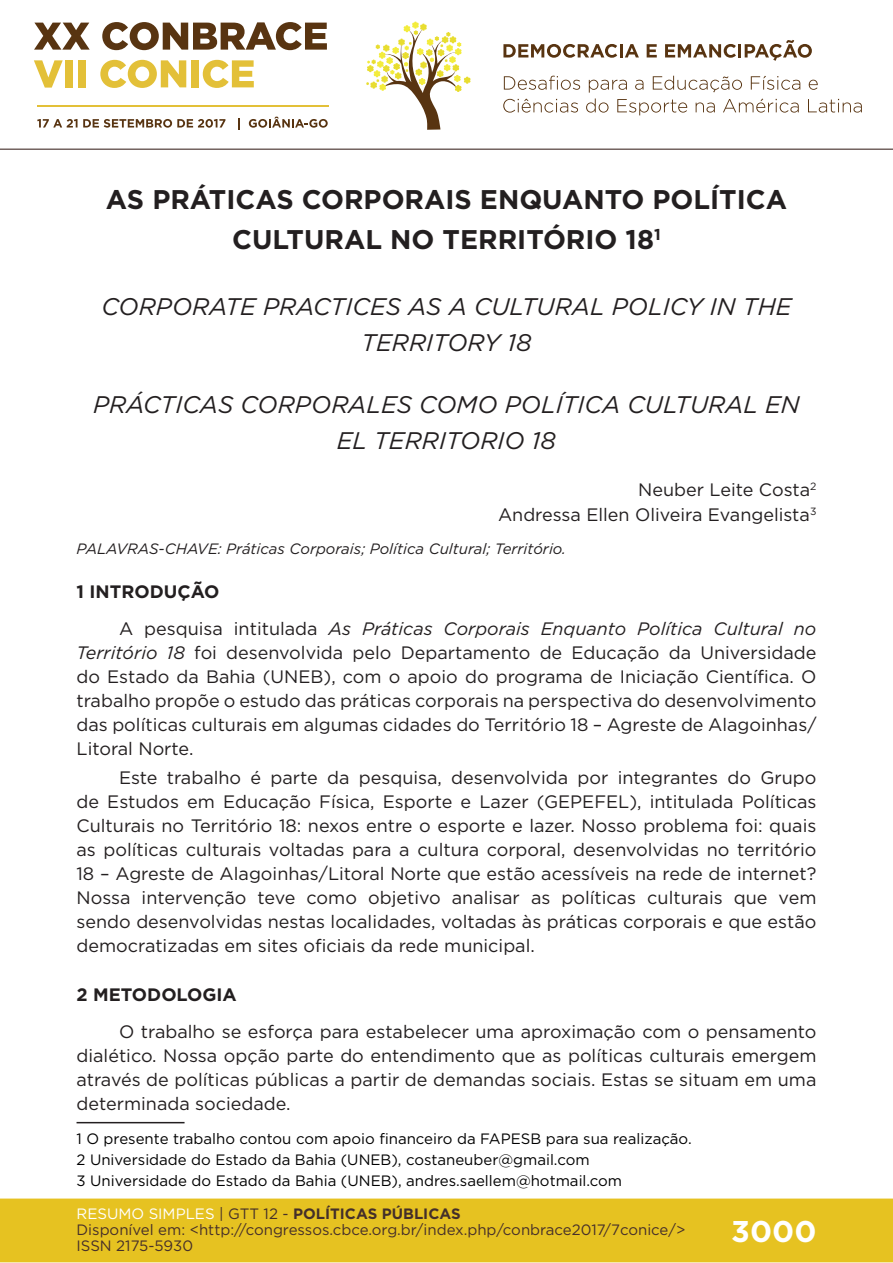
<style>
.page{position:relative;width:893px;height:1263px;background:#fff}
.page>*{position:absolute;margin:0;border:0;box-sizing:border-box;transform-origin:0 0}
.t1{font:700 30px "Gotham";color:#fff}
.t2{font:700 27px/40.7px "Gotham";color:#231f20;text-align:center}
.t3{font:italic 24px/36.2px "Gotham";color:#231f20;text-align:center}
.t4{font:18px/24.2px "Gotham";color:#231f20;text-align:justify}
.t5{font:italic 18px/36.9px "Gotham";color:#231f20}
.t6{font:700 18px "Gotham";color:#231f20}
.t7{font:15px/21.3px "Gotham";color:#000001}
.t8{font:15px/16px "Gotham";color:#462f2a}
.t9{font:italic 15px "Gotham";color:#231f20}
.s1{font-weight:700;font-style:normal}
.s2{font-style:normal}
.s3{font-style:italic}
.s4{color:#fff}
.s5{color:#442f2a}
.s6{font-weight:700;color:#442f2a}
</style>
<div class="page">
<div style="left:0;top:1198px;width:893px;height:64px;background:#e6c221;border:2px solid #e6c221"></div>
<svg style="left:34px;top:23px;width:56px;height:27px"></svg>
<svg style="left:102px;top:22px;width:225px;height:28px"></svg>
<svg style="left:34px;top:60px;width:29px;height:28px"></svg>
<div style="left:65px;top:60px;width:8px;height:27px;background:#e3c038"></div>
<div style="left:78px;top:60px;width:8px;height:27px;background:#e3c038"></div>
<svg style="left:100px;top:60px;width:86px;height:28px"></svg>
<div style="left:191px;top:60px;width:8px;height:27px;background:#e3c038"></div>
<svg style="left:203px;top:60px;width:51px;height:28px"></svg>
<svg style="left:37px;top:119px;width:188px;height:9px"></svg>
<svg style="left:238px;top:118px;width:2px;height:11px"></svg>
<svg style="left:249px;top:117px;width:79px;height:11px"></svg>
<hr style="left:37px;top:105px;width:291px;height:2px;background:#e3c038">
<svg style="left:366px;top:21px;width:105px;height:109px"></svg>
<svg style="left:503px;top:44px;width:136px;height:14px"></svg>
<svg style="left:647px;top:44px;width:10px;height:13px"></svg>
<svg style="left:665px;top:40px;width:147px;height:21px"></svg>
<svg style="left:504px;top:76px;width:76px;height:14px"></svg>
<svg style="left:809px;top:80px;width:9px;height:10px"></svg>
<svg style="left:503px;top:99px;width:75px;height:14px"></svg>
<svg style="left:586px;top:76px;width:214px;height:39px"></svg>
<svg style="left:808px;top:99px;width:54px;height:14px"></svg>
<hr style="left:0;top:149px;width:893px;height:1px;background:#442f2a">
<hr style="left:77px;top:1122px;width:108px;height:1px;background:#231f20">
<h2 class="t2" style="left:106px;top:179px;width:683px">AS PRÁTICAS CORPORAIS ENQUANTO POLÍTICA<br>CULTURAL NO TERRITÓRIO 18<sup>1</sup></h2>
<h3 class="t3" style="left:101px;top:288px;width:692px">CORPORATE PRACTICES AS A CULTURAL POLICY IN THE<br>TERRITORY 18</h3>
<h3 class="t3" style="left:93px;top:386px;width:708px">PRÁCTICAS CORPORALES COMO POLÍTICA CULTURAL EN<br>EL TERRITORIO 18</h3>
<p class="t4" style="left:498px;top:478px;width:320px;text-align:right">Neuber Leite Costa<sup>2<br></sup>Andressa Ellen Oliveira Evangelista<sup>3</sup></p>
<p class="t9" style="left:77px;top:539px;width:491px">PALAVRAS-CHAVE: Práticas Corporais; Política Cultural; Território.</p>
<p class="t5" style="left:119px;top:573px;width:699px;text-indent:-43px"><span class="s1">1 INTRODUÇÃO<br></span><span class="s2">A pesquisa intitulada</span> As Práticas Corporais Enquanto Política Cultural no</p>
<p class="t4" style="left:77px;top:640px;width:741px"><span class="s3">Território 18</span> foi desenvolvida pelo Departamento de Educação da Universidade do Estado da Bahia (UNEB), com o apoio do programa de Iniciação Científica. O trabalho propõe o estudo das práticas corporais na perspectiva do desenvolvimento das políticas culturais em algumas cidades do Território 18 – Agreste de Alagoinhas/ Litoral Norte.</p>
<p class="t4" style="left:77px;top:765px;width:741px;text-indent:43px">Este trabalho é parte da pesquisa, desenvolvida por integrantes do Grupo de Estudos em Educação Física, Esporte e Lazer (GEPEFEL), intitulada Políticas Culturais no Território 18: nexos entre o esporte e lazer. Nosso problema foi: quais as políticas culturais voltadas para a cultura corporal, desenvolvidas no território 18 – Agreste de Alagoinhas/Litoral Norte que estão acessíveis na rede de internet?<br>Nossa intervenção teve como objetivo analisar as políticas culturais que vem sendo desenvolvidas nestas localidades, voltadas às práticas corporais e que estão democratizadas em sites oficiais da rede municipal.</p>
<p class="t6" style="left:77px;top:982px;width:162px">2 METODOLOGIA</p>
<p class="t4" style="left:77px;top:1019px;width:741px;text-indent:43px">O trabalho se esforça para estabelecer uma aproximação com o pensamento dialético. Nossa opção parte do entendimento que as políticas culturais emergem através de políticas públicas a partir de demandas sociais. Estas se situam em uma determinada sociedade.</p>
<p class="t7" style="left:77px;top:1128px;width:617px">1 O presente trabalho contou com apoio financeiro da FAPESB para sua realização.<br>2 Universidade do Estado da Bahia (UNEB), costaneuber@gmail.com<br>3 Universidade do Estado da Bahia (UNEB), andres.saellem@hotmail.com</p>
<p class="t8" style="left:77px;top:1205px;width:610px"><span class="s4">RESUMO SIMPLES</span> <span class="s5">| GTT 12 -</span> <span class="s6">POLÍTICAS PÚBLICAS<br></span>Disponível em: &lt;http://congressos.cbce.org.br/index.php/conbrace2017/7conice/&gt;<br>ISSN 2175-5930</p>
<h1 class="t1" style="left:731px;top:1212px;width:87px">3000</h1>
</div>
